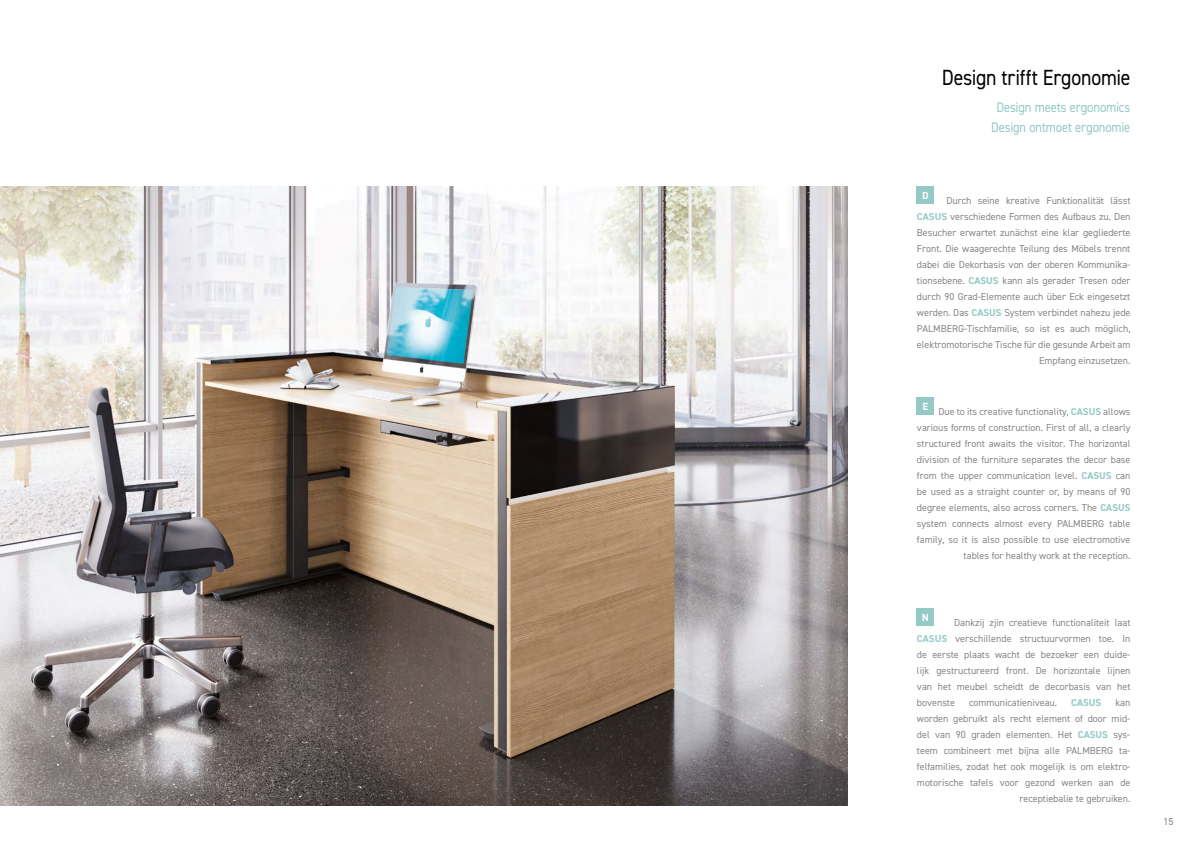
<style>
.page{position:relative;width:1191px;height:842px;background:#fff}
.page>*{position:absolute;margin:0;border:0;box-sizing:border-box;transform-origin:0 0}
.t1{font:22px "DIN2014";letter-spacing:-.01em;color:#000;scale:.9 1}
.t2{font:14px/20px "DIN2014";letter-spacing:-.005em;color:#94cac6;text-align:center;scale:.9 1}
.t3{font:10px/16px "DIN2014";color:#878786;text-align:right}
.t4{font:700 10px "DIN2014";color:#94cac6}
.t5{font:700 10px "DINOT";color:#fff}
.s1{font-weight:700;color:#94cac6}
</style>
<div class="page">
<img style="left:0;top:187px;width:847px;height:618px">
<div style="left:917px;top:187px;width:17px;height:17px;background:#94cac6"></div>
<div style="left:917px;top:398px;width:17px;height:17px;background:#94cac6"></div>
<div style="left:917px;top:609px;width:17px;height:17px;background:#94cac6"></div>
<h1 class="t1" style="left:941px;top:64px;width:211px">Design trifft Ergonomie</h1>
<h2 class="t2" style="left:991px;top:97px;width:156px">Design meets ergonomics<br>Design ontmoet ergonomie</h2>
<p class="t5" style="left:922px;top:187px;width:8px">D</p>
<p class="t3" style="left:917px;top:192px;width:215px">Durch seine kreative Funktionalität lässt <span class="s1">CASUS</span> verschiedene Formen des Aufbaus zu. Den Besucher erwartet zunächst eine klar gegliederte Front. Die waagerechte Teilung des Möbels trennt dabei die Dekorbasis von der oberen Kommunika&shy;tionsebene. <span class="s1">CASUS</span> kann als gerader Tresen oder durch 90 Grad-Elemente auch über Eck eingesetzt werden. Das <span class="s1">CASUS</span> System verbindet nahezu jede PALMBERG-Tischfamilie, so ist es auch möglich, elektromotorische Tische für die gesunde Arbeit am Empfang einzusetzen.</p>
<p class="t5" style="left:922px;top:398px;width:8px">E</p>
<p class="t3" style="left:917px;top:403px;width:215px">Due to its creative functionality, <span class="s1">CASUS</span> allows various forms of construction. First of all, a clearly structured front awaits the visitor. The horizontal division of the furniture separates the decor base from the upper communication level. <span class="s1">CASUS</span> can be used as a straight counter or, by means of 90 degree elements, also across corners. The <span class="s1">CASUS </span>system connects almost every PALMBERG table family, so it is also possible to use electromotive tables for healthy work at the reception.</p>
<p class="t5" style="left:922px;top:610px;width:9px">N</p>
<p class="t3" style="left:917px;top:614px;width:215px;text-align:justify;text-indent:37px">Dankzij zjin creatieve functionaliteit laat <span class="s1">CASUS</span> verschillende structuurvormen toe. In de eerste plaats wacht de bezoeker een duide&shy;lijk gestructureerd front. De horizontale lijnen van het meubel scheidt de decorbasis van het bovenste</p>
<p class="t3" style="left:969px;top:694px;width:90px">communicatieniveau.</p>
<p class="t4" style="left:1071px;top:696px;width:32px">CASUS</p>
<p class="t3" style="left:917px;top:694px;width:215px">kan<br>worden gebruikt als recht element of door mid&shy;del van 90 graden elementen. Het <span class="s1">CASUS</span> sys&shy;teem combineert met bijna alle PALMBERG ta&shy;felfamilies, zodat het ook mogelijk is om elektro&shy;motorische tafels voor gezond werken aan de receptiebalie te gebruiken.</p>
<p class="t3" style="left:1163px;top:813px;width:11px">15</p>
</div>
